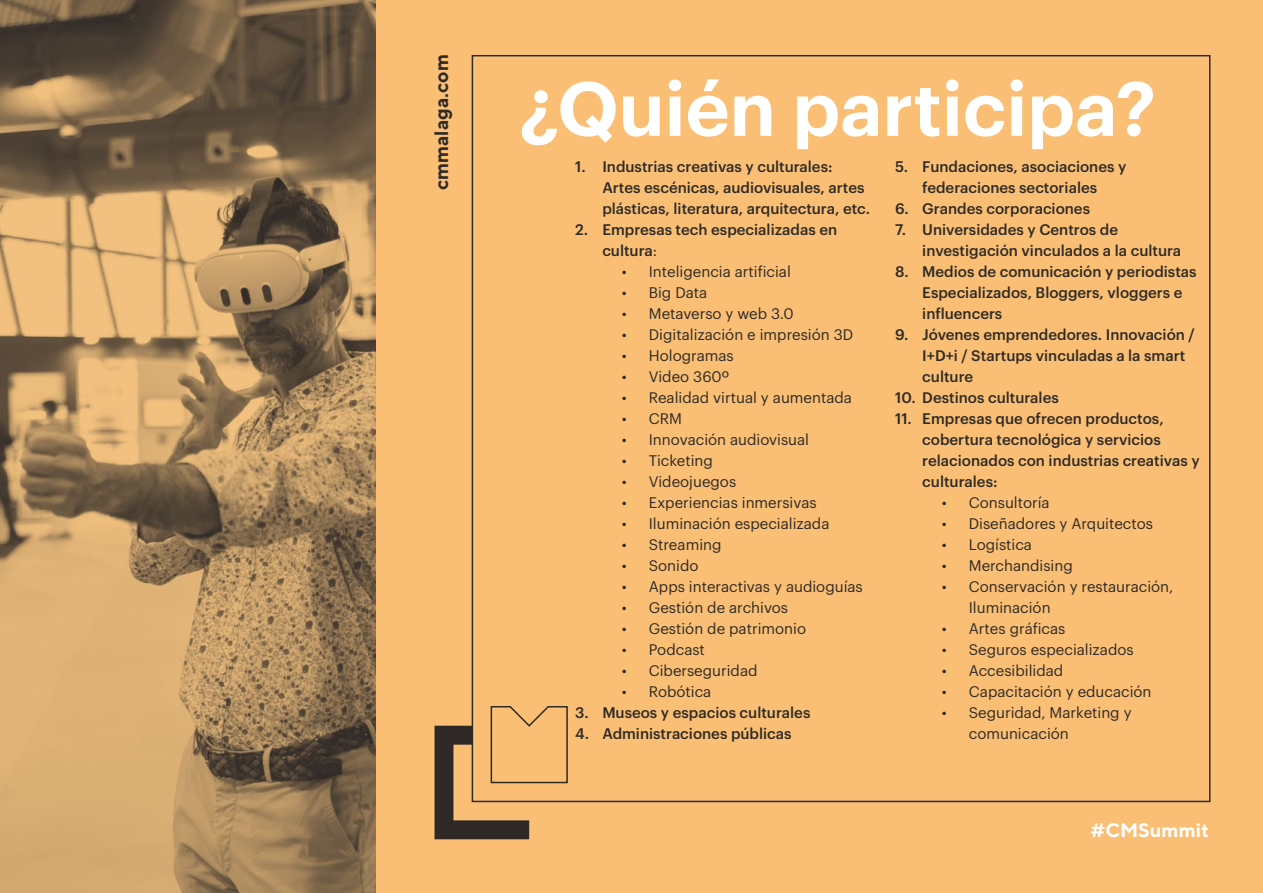
<style>
.page{position:relative;width:1263px;height:893px;background:#fff}
.page>*{position:absolute;margin:0;border:0;box-sizing:border-box;transform-origin:0 0}
.t1{font:600 75px "Graphik";color:#fff}
.t2{font:700 19.5px "TT Norms";color:#2e2a25}
.t3{font:700 19.5px "TT Norms";color:#fff}
.t4{font:500 15px/21px "Graphik";color:#2e2a25}
.t5{font:15px/21px "Graphik";color:#2e2a25}
.s1{font-weight:400}
</style>
<div class="page">
<div style="left:374px;top:0;width:889px;height:893px;background:#fabf75"></div>
<svg style="left:434px;top:726px;width:95px;height:113px"></svg>
<svg style="left:471px;top:55px;width:740px;height:748px"></svg>
<img style="left:0;top:0;width:375px;height:893px">
<h2 class="t2" style="left:429px;top:190px;width:138px;rotate:-90deg">cmmalaga.com</h2>
<h1 class="t1" style="left:519px;top:51px;width:638px">¿Quién participa?</h1>
<p class="t4" style="left:602px;top:155px;width:269px;text-indent:-27px">1. Industrias creativas y culturales:<br>Artes escénicas, audiovisuales, artes plásticas, literatura, arquitectura, etc.</p>
<p class="t4" style="left:602px;top:218px;width:236px;text-indent:-27px">2. Empresas tech especializadas en cultura<span class="s1">:</span></p>
<p class="t5" style="left:622px;top:260px;width:171px">• Inteligencia artificial</p>
<p class="t5" style="left:622px;top:281px;width:87px">• Big Data</p>
<p class="t5" style="left:622px;top:302px;width:173px">• Metaverso y web 3.0</p>
<p class="t5" style="left:622px;top:323px;width:233px">• Digitalización e impresión 3D</p>
<p class="t5" style="left:622px;top:344px;width:113px">• Hologramas</p>
<p class="t5" style="left:622px;top:365px;width:109px">• Video 360º</p>
<p class="t5" style="left:622px;top:386px;width:232px">• Realidad virtual y aumentada</p>
<p class="t5" style="left:622px;top:407px;width:62px">• CRM</p>
<p class="t5" style="left:622px;top:428px;width:189px">• Innovación audiovisual</p>
<p class="t5" style="left:622px;top:449px;width:93px">• Ticketing</p>
<p class="t5" style="left:622px;top:470px;width:116px">• Videojuegos</p>
<p class="t5" style="left:622px;top:491px;width:196px">• Experiencias inmersivas</p>
<p class="t5" style="left:622px;top:512px;width:209px">• Iluminación especializada</p>
<p class="t5" style="left:622px;top:533px;width:101px">• Streaming</p>
<p class="t5" style="left:622px;top:554px;width:78px">• Sonido</p>
<p class="t5" style="left:622px;top:575px;width:242px">• Apps interactivas y audioguías</p>
<p class="t5" style="left:622px;top:596px;width:168px">• Gestión de archivos</p>
<p class="t5" style="left:622px;top:617px;width:186px">• Gestión de patrimonio</p>
<p class="t5" style="left:622px;top:638px;width:85px">• Podcast</p>
<p class="t5" style="left:622px;top:659px;width:137px">• Ciberseguridad</p>
<p class="t5" style="left:622px;top:680px;width:91px">• Robótica</p>
<p class="t4" style="left:575px;top:701px;width:237px">3. Museos y espacios culturales</p>
<p class="t4" style="left:575px;top:722px;width:218px">4. Administraciones públicas</p>
<p class="t4" style="left:895px;top:155px;width:233px;text-align:center">5. Fundaciones, asociaciones y federaciones sectoriales</p>
<p class="t4" style="left:895px;top:197px;width:196px">6. Grandes corporaciones</p>
<p class="t4" style="left:922px;top:218px;width:260px;text-indent:-27px">7. Universidades y Centros de investigación vinculados a la cultura</p>
<p class="t4" style="left:922px;top:260px;width:276px;text-indent:-27px">8. Medios de comunicación y periodistas<br>Especializados, Bloggers, vloggers e influencers</p>
<p class="t4" style="left:922px;top:323px;width:274px;text-indent:-27px">9. Jóvenes emprendedores. Innovación /<br>I+D+i / Startups vinculadas a la smart culture</p>
<p class="t4" style="left:895px;top:386px;width:165px">10. Destinos culturales</p>
<p class="t4" style="left:922px;top:407px;width:279px;text-indent:-27px">11. Empresas que ofrecen productos, cobertura tecnológica y servicios relacionados con industrias creativas y culturales:</p>
<p class="t5" style="left:942px;top:491px;width:109px">• Consultoría</p>
<p class="t5" style="left:942px;top:512px;width:213px">• Diseñadores y Arquitectos</p>
<p class="t5" style="left:942px;top:533px;width:92px">• Logística</p>
<p class="t5" style="left:942px;top:554px;width:132px">• Merchandising</p>
<p class="t5" style="left:969px;top:575px;width:206px;text-indent:-27px">• Conservación y restauración,<br>Iluminación</p>
<p class="t5" style="left:942px;top:617px;width:125px">• Artes gráficas</p>
<p class="t5" style="left:942px;top:638px;width:193px">• Seguros especializados</p>
<p class="t5" style="left:942px;top:659px;width:123px">• Accesibilidad</p>
<p class="t5" style="left:942px;top:680px;width:211px">• Capacitación y educación</p>
<p class="t5" style="left:969px;top:701px;width:164px;text-indent:-27px">• Seguridad, Marketing y comunicación</p>
<h2 class="t3" style="left:1090px;top:818px;width:120px">#CMSummit</h2>
</div>
